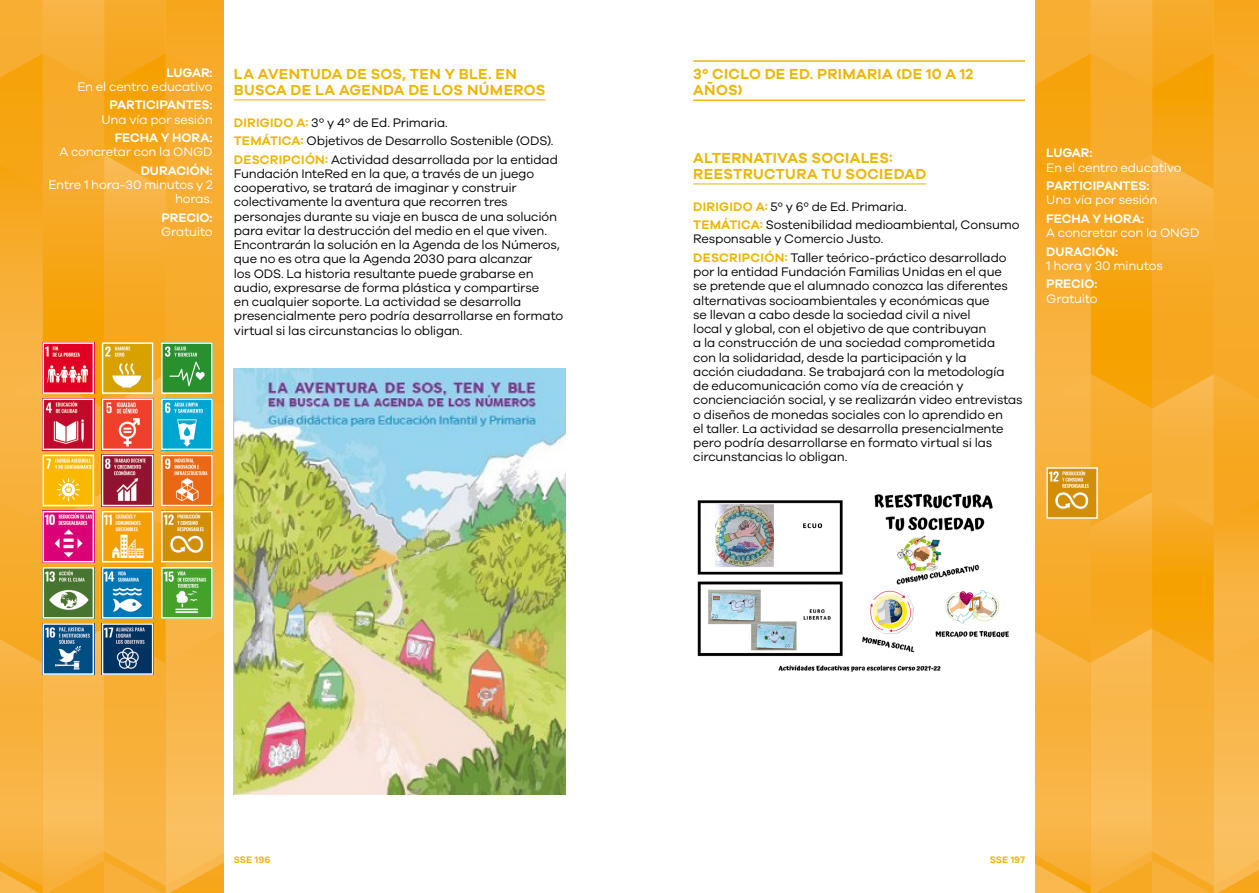
<style>
.page{position:relative;width:1259px;height:893px;background:#fff}
.page>*{position:absolute;margin:0;border:0;box-sizing:border-box;transform-origin:0 0}
.t1{font:600 15px/16.5px "Galano Grotesque";letter-spacing:.02em;color:#f1b400}
.t2{font:12.75px/14.2px "Galano Grotesque";letter-spacing:-.015em;color:#000}
.t3{font:12.75px/14.2px "Galano Grotesque";letter-spacing:-.015em;color:#fff;text-align:right}
.t4{font:600 12.75px "Galano Grotesque";color:#fff}
.t5{font:600 9.75px "Galano Grotesque";color:#f1b400}
.s1{font-weight:600;color:#f1b400}
</style>
<div class="page">
<img style="left:0;top:0;width:224px;height:893px">
<img style="left:1035px;top:0;width:224px;height:893px">
<hr style="left:234px;top:100px;width:311px;height:1px;background:#f1b400">
<hr style="left:693px;top:60px;width:332px;height:2px;background:#f1b400">
<hr style="left:693px;top:100px;width:332px;height:1px;background:#f1b400">
<hr style="left:693px;top:184px;width:233px;height:1px;background:#f1b400">
<img style="left:697px;top:493px;width:312px;height:179px">
<img style="left:234px;top:368px;width:332px;height:427px">
<img style="left:46px;top:626px;width:45px;height:46px">
<div style="left:43px;top:623px;width:51px;height:52px;border:2px solid #fff"></div>
<img style="left:105px;top:626px;width:45px;height:46px">
<div style="left:102px;top:623px;width:51px;height:52px;border:2px solid #fff"></div>
<img style="left:46px;top:345px;width:45px;height:46px">
<div style="left:43px;top:342px;width:51px;height:52px;border:2px solid #fff"></div>
<img style="left:105px;top:345px;width:45px;height:46px">
<div style="left:102px;top:342px;width:51px;height:52px;border:2px solid #fff"></div>
<img style="left:164px;top:345px;width:46px;height:46px">
<div style="left:161px;top:342px;width:52px;height:52px;border:2px solid #fff"></div>
<img style="left:46px;top:401px;width:45px;height:46px">
<div style="left:43px;top:398px;width:51px;height:52px;border:2px solid #fff"></div>
<img style="left:105px;top:401px;width:45px;height:46px">
<div style="left:102px;top:398px;width:51px;height:52px;border:2px solid #fff"></div>
<img style="left:164px;top:401px;width:46px;height:46px">
<div style="left:161px;top:398px;width:52px;height:52px;border:2px solid #fff"></div>
<img style="left:46px;top:458px;width:45px;height:45px">
<div style="left:43px;top:455px;width:51px;height:51px;border:2px solid #fff"></div>
<img style="left:105px;top:458px;width:45px;height:45px">
<div style="left:102px;top:455px;width:51px;height:51px;border:2px solid #fff"></div>
<img style="left:164px;top:458px;width:46px;height:45px">
<div style="left:161px;top:455px;width:52px;height:51px;border:2px solid #fff"></div>
<img style="left:46px;top:514px;width:45px;height:45px">
<div style="left:43px;top:511px;width:51px;height:51px;border:2px solid #fff"></div>
<img style="left:105px;top:514px;width:45px;height:45px">
<div style="left:102px;top:511px;width:51px;height:51px;border:2px solid #fff"></div>
<img style="left:164px;top:514px;width:46px;height:45px">
<div style="left:161px;top:511px;width:52px;height:51px;border:2px solid #fff"></div>
<img style="left:46px;top:570px;width:45px;height:46px">
<div style="left:43px;top:567px;width:51px;height:52px;border:2px solid #fff"></div>
<img style="left:105px;top:570px;width:45px;height:46px">
<div style="left:102px;top:567px;width:51px;height:52px;border:2px solid #fff"></div>
<img style="left:164px;top:570px;width:46px;height:46px">
<div style="left:161px;top:567px;width:52px;height:52px;border:2px solid #fff"></div>
<img style="left:1049px;top:470px;width:46px;height:46px">
<div style="left:1046px;top:467px;width:52px;height:52px;border:2px solid #fff"></div>
<p class="t4" style="left:166px;top:64px;width:48px">LUGAR:</p>
<p class="t3" style="left:77px;top:79px;width:137px">En el centro educativo</p>
<p class="t4" style="left:109px;top:97px;width:105px">PARTICIPANTES:</p>
<p class="t3" style="left:101px;top:112px;width:113px">Una vía por sesión</p>
<p class="t4" style="left:115px;top:130px;width:99px">FECHA Y HORA:</p>
<p class="t3" style="left:60px;top:144px;width:155px">A concretar con la ONGD</p>
<p class="t4" style="left:141px;top:163px;width:73px">DURACIÓN:</p>
<p class="t3" style="left:48px;top:177px;width:166px">Entre 1 hora-30 minutos y 2 horas.</p>
<p class="t4" style="left:161px;top:210px;width:53px">PRECIO:</p>
<p class="t3" style="left:161px;top:224px;width:53px">Gratuito</p>
<p class="t1" style="left:234px;top:65px;width:313px">LA AVENTUDA DE SOS, TEN Y BLE. EN<br>BUSCA DE LA AGENDA DE LOS NÚMEROS</p>
<p class="t2" style="left:234px;top:113px;width:325px;line-height:18.5px"><span class="s1">DIRIGIDO A:</span> 3º y 4º de Ed. Primaria.<br><span class="s1">TEMÁTICA:</span> Objetivos de Desarrollo Sostenible (ODS).<br><span class="s1">DESCRIPCIÓN:</span> Actividad desarrollada por la entidad</p>
<p class="t2" style="left:234px;top:166px;width:331px">Fundación InteRed en la que, a través de un juego cooperativo, se tratará de imaginar y construir colectivamente la aventura que recorren tres personajes durante su viaje en busca de una solución para evitar la destrucción del medio en el que viven.<br>Encontrarán la solución en la Agenda de los Números, que no es otra que la Agenda 2030 para alcanzar<br>los ODS. La historia resultante puede grabarse en audio, expresarse de forma plástica y compartirse<br>en cualquier soporte. La actividad se desarrolla presencialmente pero podría desarrollarse en formato virtual si las circunstancias lo obligan.</p>
<p class="t1" style="left:693px;top:65px;width:282px">3º CICLO DE ED. PRIMARIA (DE 10 A 12<br>AÑOS)</p>
<p class="t1" style="left:693px;top:149px;width:234px">ALTERNATIVAS SOCIALES:<br>REESTRUCTURA TU SOCIEDAD</p>
<p class="t2" style="left:693px;top:197px;width:328px;line-height:18.5px"><span class="s1">DIRIGIDO A:</span> 5º y 6º de Ed. Primaria.<br><span class="s1">TEMÁTICA:</span> Sostenibilidad medioambiental, Consumo</p>
<p class="t2" style="left:693px;top:229px;width:315px;line-height:18.5px">Responsable y Comercio Justo.<br><span class="s1">DESCRIPCIÓN:</span> Taller teórico-práctico desarrollado</p>
<p class="t2" style="left:693px;top:264px;width:331px">por la entidad Fundación Familias Unidas en el que<br>se pretende que el alumnado conozca las diferentes alternativas socioambientales y económicas que<br>se llevan a cabo desde la sociedad civil a nivel<br>local y global, con el objetivo de que contribuyan<br>a la construcción de una sociedad comprometida<br>con la solidaridad, desde la participación y la<br>acción ciudadana. Se trabajará con la metodología de educomunicación como vía de creación y concienciación social, y se realizarán video entrevistas o diseños de monedas sociales con lo aprendido en<br>el taller. La actividad se desarrolla presencialmente pero podría desarrollarse en formato virtual si las circunstancias lo obligan.</p>
<p class="t4" style="left:1046px;top:145px;width:48px">LUGAR:</p>
<p class="t3" style="left:1046px;top:160px;width:137px">En el centro educativo</p>
<p class="t4" style="left:1046px;top:178px;width:105px">PARTICIPANTES:</p>
<p class="t3" style="left:1046px;top:193px;width:113px">Una vía por sesión</p>
<p class="t4" style="left:1046px;top:211px;width:99px">FECHA Y HORA:</p>
<p class="t3" style="left:1046px;top:225px;width:155px">A concretar con la ONGD</p>
<p class="t4" style="left:1046px;top:244px;width:73px">DURACIÓN:</p>
<p class="t3" style="left:1046px;top:258px;width:118px">1 hora y 30 minutos</p>
<p class="t4" style="left:1046px;top:276px;width:53px">PRECIO:</p>
<p class="t3" style="left:1046px;top:291px;width:53px">Gratuito</p>
<p class="t5" style="left:234px;top:854px;width:38px">SSE 196</p>
<p class="t5" style="left:990px;top:854px;width:37px">SSE 197</p>
</div>
